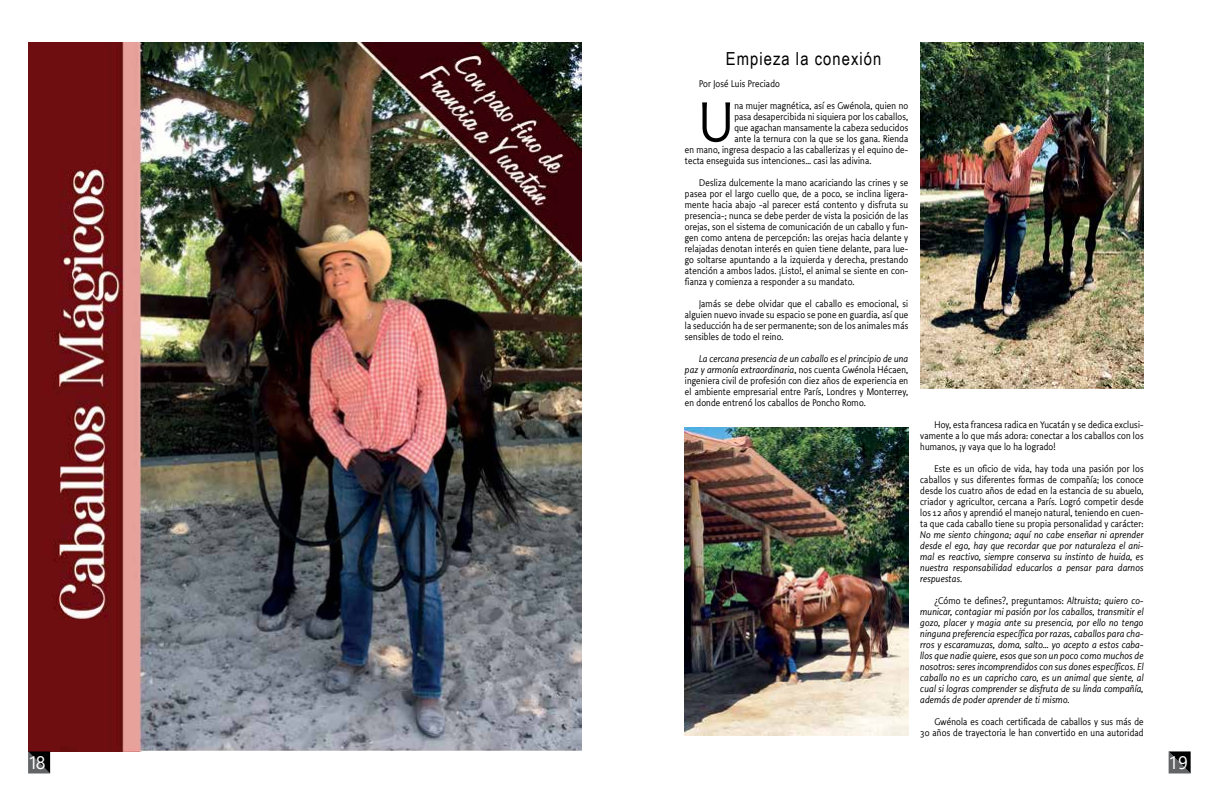
<style>
.page{position:relative;width:1219px;height:794px;background:#fff}
.page>*{position:absolute;margin:0;border:0;box-sizing:border-box;transform-origin:0 0}
.t1{font:58.7px "Productus";color:#000}
.t2{font:18px "Arial Narrow";letter-spacing:.06em;color:#000}
.t3{font:18px "Segoe UI";color:#fff}
.t4{font:10px/11px "Productus";letter-spacing:.02em;color:#000;text-align:justify}
.t5{font:italic 10px/11px "Productus";letter-spacing:.02em;color:#000;text-align:justify}
.s1{font-style:italic}
.s2{font-style:normal}
</style>
<div class="page">
<img style="left:28px;top:43px;width:553px;height:708px">
<img style="left:920px;top:43px;width:223px;height:345px">
<img style="left:685px;top:428px;width:223px;height:307px">
<svg style="left:1169px;top:751px;width:22px;height:22px"></svg>
<svg style="left:28px;top:751px;width:22px;height:22px"></svg>
<h2 class="t2" style="left:726px;top:45px;width:157px">Empieza la conexión</h2>
<p class="t4" style="left:699px;top:78px;width:82px">Por José Luis Preciado</p>
<h1 class="t1" style="left:699px;top:87px;width:36px">U</h1>
<p class="t4" style="left:734px;top:100px;width:175px">na mujer magnética, así es Gwénola, quien no</p>
<p class="t4" style="left:734px;top:111px;width:175px">pasa desapercibida ni siquiera por los caballos,</p>
<p class="t4" style="left:734px;top:122px;width:175px">que agachan mansamente la cabeza seducidos</p>
<p class="t4" style="left:734px;top:133px;width:175px">ante la ternura con la que se los gana. Rienda</p>
<p class="t4" style="left:685px;top:144px;width:225px">en mano, ingresa despacio a las caballerizas y el equino de-</p>
<p class="t4" style="left:685px;top:155px;width:188px">tecta enseguida sus intenciones… casi las adivina.</p>
<p class="t4" style="left:685px;top:177px;width:225px;text-indent:14px">Desliza dulcemente la mano acariciando las crines y se pasea por el largo cuello que, de a poco, se inclina ligera&shy;mente hacia abajo -al parecer está contento y disfruta su presencia-; nunca se debe perder de vista la posición de las orejas, son el sistema de comunicación de un caballo y fun&shy;gen como antena de percepción: las orejas hacia delante y relajadas denotan interés en quien tiene delante, para lue&shy;go soltarse apuntando a la izquierda y derecha, prestando atención a ambos lados. ¡Listo!, el animal se siente en con&shy;fianza y comienza a responder a su mandato.</p>
<p class="t4" style="left:685px;top:298px;width:225px;text-indent:14px">Jamás se debe olvidar que el caballo es emocional, si alguien nuevo invade su espacio se pone en guardia, así que la seducción ha de ser permanente; son de los animales más sensibles de todo el reino.</p>
<p class="t4" style="left:685px;top:353px;width:225px;text-indent:14px"><span class="s1">La cercana presencia de un caballo es el principio de una paz y armonía extraordinaria</span>, nos cuenta Gwénola Hécaen, ingeniera civil de profesión con diez años de experiencia en el ambiente empresarial entre París, Londres y Monterrey, en donde entrenó los caballos de Poncho Romo.</p>
<p class="t4" style="left:920px;top:419px;width:225px;text-indent:14px">Hoy, esta francesa radica en Yucatán y se dedica exclusi&shy;vamente a lo que más adora: conectar a los caballos con los humanos, ¡y vaya que lo ha logrado!</p>
<p class="t4" style="left:920px;top:463px;width:225px;text-indent:14px">Este es un oficio de vida, hay toda una pasión por los caballos y sus diferentes formas de compañía; los conoce desde los cuatro años de edad en la estancia de su abuelo, criador y agricultor, cercana a París. Logró competir desde los 12 años y aprendió el manejo natural, teniendo en cuen&shy;ta que cada caballo tiene su propia personalidad y carácter:</p>
<p class="t5" style="left:920px;top:529px;width:225px">No me siento chingona; aquí no cabe enseñar ni aprender desde el ego, hay que recordar que por naturaleza el ani&shy;mal es reactivo, siempre conserva su instinto de huida, es nuestra responsabilidad educarlos a pensar para darnos respuestas.</p>
<p class="t5" style="left:920px;top:595px;width:225px;text-indent:14px"><span class="s2">¿Cómo te defines?, preguntamos:</span> Altruista; quiero co&shy;municar, contagiar mi pasión por los caballos, transmitir el gozo, placer y magia ante su presencia, por ello no tengo ninguna preferencia específica por razas, caballos para cha&shy;rros y escaramuzas, doma, salto… yo acepto a estos caba&shy;llos que nadie quiere, esos que son un poco como muchos de nosotros: seres incomprendidos con sus dones específicos. El caballo no es un capricho caro, es un animal que siente, al cual si logras comprender se disfruta de su linda compañía, además de poder aprender de ti mismo.</p>
<p class="t4" style="left:920px;top:716px;width:225px;text-align:right">Gwénola es coach certificada de caballos y sus más de<br>30 años de trayectoria le han convertido en una autoridad</p>
<h2 class="t3" style="left:28px;top:745px;width:19px">18</h2>
<h2 class="t3" style="left:1168px;top:745px;width:21px">19</h2>
</div>
